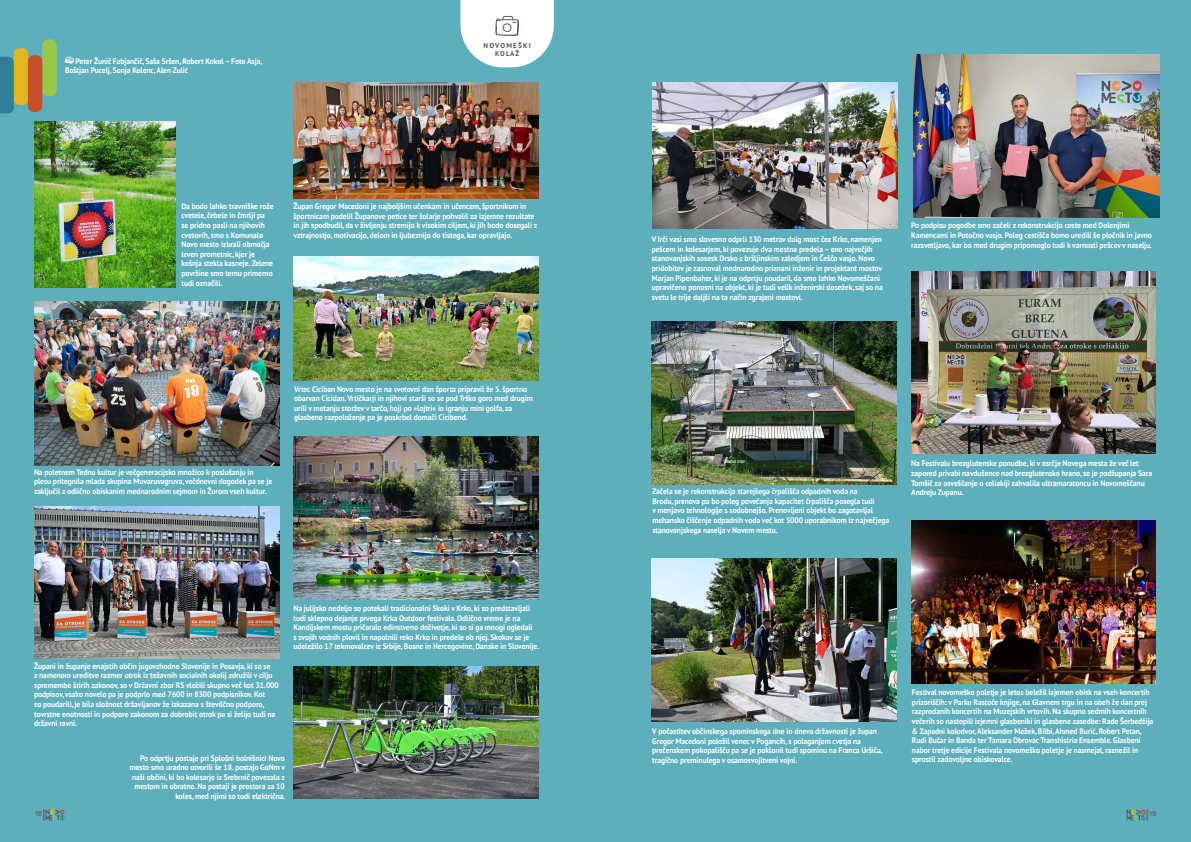
<style>
.page{position:relative;width:1191px;height:842px;background:#5eafbc}
.page>*{position:absolute;margin:0;border:0;box-sizing:border-box;transform-origin:0 0}
.t1{font:700 8px/9.6px "PT Sans";letter-spacing:-.01em;color:#fff;scale:.95 1}
.t2{font:700 7px/8.4px "PT Sans";letter-spacing:.18em;color:#5c514e;text-align:center}
.t3{font:7px "Helvetica Neue CE";color:#5c514e}
</style>
<div class="page">
<svg style="left:460px;top:0;width:94px;height:67px;background:#e7f1f2"></svg>
<svg style="left:44px;top:809px;width:20px;height:12px"></svg>
<svg style="left:1126px;top:809px;width:22px;height:12px"></svg>
<div style="left:14px;top:48px;width:14px;height:57px;background:#e3b523;border-radius:6px"></div>
<div style="left:42px;top:39px;width:15px;height:57px;background:#9ac748;border-radius:6px"></div>
<svg style="left:0;top:57px;width:14px;height:56px"></svg>
<div style="left:28px;top:55px;width:14px;height:57px;background:#c4512c;border-radius:6px"></div>
<svg style="left:65px;top:57px;width:9px;height:7px"></svg>
<img style="left:34px;top:122px;width:142px;height:166px">
<img style="left:651px;top:558px;width:246px;height:164px">
<img style="left:913px;top:54px;width:246px;height:163px">
<img style="left:911px;top:271px;width:244px;height:183px">
<img style="left:34px;top:302px;width:245px;height:163px">
<img style="left:34px;top:506px;width:245px;height:153px">
<img style="left:293px;top:83px;width:246px;height:116px">
<img style="left:294px;top:256px;width:244px;height:124px">
<img style="left:293px;top:436px;width:246px;height:164px">
<img style="left:652px;top:83px;width:245px;height:146px">
<img style="left:293px;top:667px;width:245px;height:132px">
<img style="left:651px;top:321px;width:246px;height:163px">
<img style="left:911px;top:521px;width:244px;height:162px">
<p class="t1" style="left:65px;top:56px;width:209px;text-indent:11px">Peter Žunič Fabjančič, Saša Sršen, Robert Kokol – Foto Asja,<br>Boštjan Pucelj, Sonja Kolenc, Alen Zulić</p>
<p class="t2" style="left:483px;top:41px;width:49px">NOVOMEŠKI<br>KOLAŽ</p>
<p class="t1" style="left:181px;top:201px;width:98px">Da bodo lahko travniške rože cvetele, čebele in čmrlji pa se pridno pasli na njihovih cvetovih, smo s Komunalo<br>Novo mesto izbrali območja izven prometnic, kjer je košnja stekla kasneje. Zelene površine smo temu primerno tudi označili.</p>
<p class="t1" style="left:293px;top:201px;width:258px">Župan Gregor Macedoni je najboljšim učenkam in učencem, športnikom in športnicam podelil Županove petice ter šolarje pohvalil za izjemne rezultate in jih spodbudil, da v življenju stremijo k visokim ciljem, ki jih bodo dosegali z vztrajnostjo, motivacijo, delom in ljubeznijo do tistega, kar opravljajo.</p>
<p class="t1" style="left:34px;top:467px;width:252px">Na poletnem Tednu kultur je večgeneracijsko množico k poslušanju in plesu pritegnila mlada skupina Muvaruvagruva, večdnevni dogodek pa se je zaključil z odlično obiskanim mednarodnim sejmom in Žurom vseh kultur.</p>
<p class="t1" style="left:294px;top:384px;width:253px">Vrtec Ciciban Novo mesto je na svetovni dan športa pripravil že 5. športno obarvan Cicidan. Vrtičkarji in njihovi starši so se pod Trško goro med drugim urili v metanju storžev v tarčo, hoji po »lojtri« in igranju mini golfa, za glasbeno razpoloženje pa je poskrbel domači Cicibend.</p>
<p class="t1" style="left:34px;top:661px;width:259px">Župani in županje enajstih občin jugovzhodne Slovenije in Posavja, ki so se<br>z namenom ureditve razmer otrok iz težavnih socialnih okolij združili v cilju spremembe štirih zakonov, so v Državni zbor RS vložili skupno več kot 31.000 podpisov, vsako novelo pa je podprlo med 7600 in 8300 podpisnikov. Kot<br>so poudarili, je bila složnost državljanov že izkazana s številčno podporo, tovrstne enotnosti in podpore zakonom za dobrobit otrok pa si želijo tudi na državni ravni.</p>
<p class="t1" style="left:293px;top:603px;width:260px">Na julijsko nedeljo so potekali tradicionalni Skoki v Krko, ki so predstavljali tudi sklepno dejanje prvega Krka Outdoor festivala. Odlično vreme je na Kandijskem mostu pričaralo edinstveno doživetje, ki so si ga mnogi ogledali<br>s svojih vodnih plovil in napolnili reko Krko in predele ob njej. Skokov se je udeležilo 17 tekmovalcev iz Srbije, Bosne in Hercegovine, Danske in Slovenije.</p>
<p class="t1" style="left:130px;top:753px;width:165px;text-align:right">Po odprtju postaje pri Splošni bolnišnici Novo mesto smo uradno otvorili še 18. postajo GoNm v naši občini, ki bo kolesarje iz Srebrnič povezala z mestom in obratno. Na postaji je prostora za 10 koles, med njimi so tudi električna.</p>
<p class="t1" style="left:652px;top:234px;width:245px">V Irči vasi smo slovesno odprli 130 metrov dolg most čez Krko, namenjen pešcem in kolesarjem, ki povezuje dva mestna predela – eno največjih stanovanjskih sosesk Drsko z bršljinskim zaledjem in Češčo vasjo. Novo pridobitev je zasnoval mednarodno priznani inženir in projektant mostov Marjan Pipenbaher, ki je na odprtju poudaril, da smo lahko Novomeščani upravičeno ponosni na objekt, ki je tudi velik inženirski dosežek, saj so na svetu le trije daljši na ta način zgrajeni mostovi.</p>
<p class="t1" style="left:911px;top:221px;width:255px">Po podpisu pogodbe smo začeli z rekonstrukcijo ceste med Dolenjimi<br>Kamencami in Potočno vasjo. Poleg cestišča bomo uredili še pločnik in javno razsvetljavo, kar bo med drugim pripomoglo tudi k varnosti pešcev v naselju.</p>
<p class="t1" style="left:652px;top:486px;width:251px">Začela se je rekonstrukcija starejšega črpališča odpadnih voda na<br>Brodu, prenova pa bo poleg povečanja kapacitet črpališča posegla tudi<br>v menjavo tehnologije s sodobnejšo. Prenovljeni objekt bo zagotavljal mehansko čiščenje odpadnih voda več kot 5000 uporabnikom iz največjega stanovanjskega naselja v Novem mestu.</p>
<p class="t1" style="left:911px;top:458px;width:255px">Na Festivalu brezglutenske ponudbe, ki v osrčje Novega mesta že več let zapored privabi navdušence nad brezglutensko hrano, se je podžupanja Sara Tomšič za osveščanje o celiakiji zahvalila ultramaratoncu in Novomeščanu Andreju Zupanu.</p>
<p class="t1" style="left:652px;top:726px;width:244px">V počastitev občinskega spominskega dne in dneva državnosti je župan Gregor Macedoni položil venec v Pogancih, s polaganjem cvetja na prečenskem pokopališču pa se je poklonil tudi spominu na Franca Uršiča, tragično preminulega v osamosvojitveni vojni.</p>
<p class="t1" style="left:912px;top:687px;width:256px">Festival novomeško poletje je letos beležil izjemen obisk na vseh koncertih prizoriščih: v Parku Rastoče knjige, na Glavnem trgu in na obeh že dan prej razprodanih koncertih na Muzejskih vrtovih. Na skupno sedmih koncertnih večerih so nastopili izjemni glasbeniki in glasbene zasedbe: Rade Šerbedžija &amp; Zapadni kolodvor, Aleksander Mežek, Bilbi, Ahmed Burić, Robert Petan, Rudi Bučar in Banda ter Tamara Obrovac Transhistria Ensemble. Glasbeni nabor tretje edicije Festivala novomeško poletje je nasmejal, raznežil in sprostil zadovoljne obiskovalce.</p>
<p class="t3" style="left:35px;top:809px;width:9px">18</p>
<p class="t3" style="left:1148px;top:809px;width:9px">19</p>
</div>
